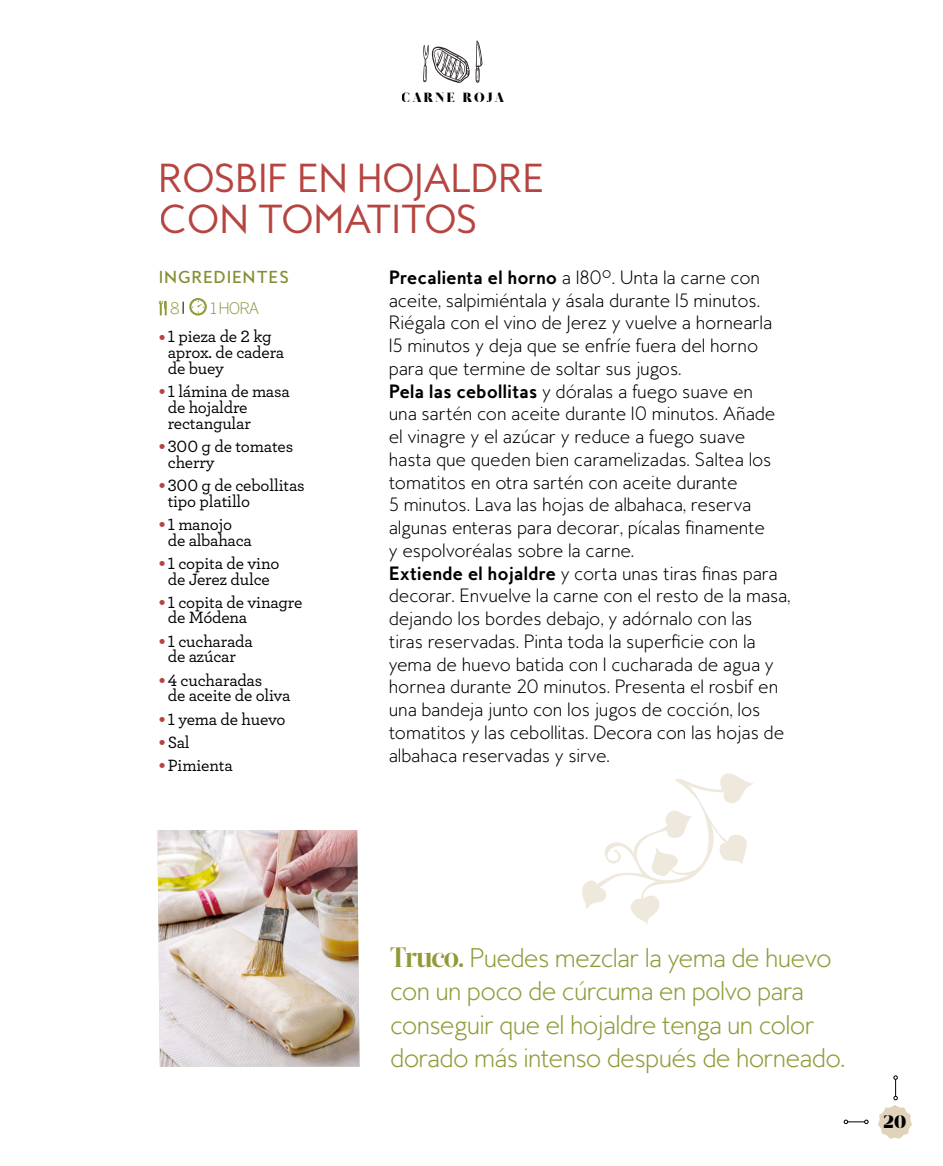
<style>
.page{position:relative;width:943px;height:1166px;background:#fff}
.page>*{position:absolute;margin:0;border:0;box-sizing:border-box;transform-origin:0 0}
.t1{font:36.75px/40.2px "MB Empire";letter-spacing:-.02em;color:#b64541}
.t2{font:300 24.5px/33.2px "MB Empire";letter-spacing:-.03em;color:#919a37}
.t3{font:300 17.5px/22.8px "MB Empire";letter-spacing:-.005em;color:#000}
.t4{font:17.5px "Breve Display Stencil";color:#000}
.t5{font:17.15px/15.8px "Archer Medium LF";letter-spacing:-.01em;color:#000}
.t6{font:500 15.75px "MB Empire";letter-spacing:.04em;color:#868e32}
.t7{font:300 15.75px "Benton Sans";color:#868e32}
.t8{font:900 13.3px "Acta Display";letter-spacing:.155em;color:#000}
.s1{font-weight:700}
.s2{font-family:"Circular Std";font-size:12.25px;color:#b64541}
.s3{font-family:"Acta Display";font-weight:700;font-size:28px}
</style>
<div class="page">
<svg style="left:159px;top:300px;width:8px;height:15px"></svg>
<svg style="left:183px;top:298px;width:24px;height:17px"></svg>
<svg style="left:582px;top:773px;width:171px;height:152px"></svg>
<img style="left:157px;top:830px;width:202px;height:237px">
<svg style="left:423px;top:41px;width:59px;height:42px"></svg>
<svg style="left:843px;top:1119px;width:25px;height:5px"></svg>
<svg style="left:878px;top:1075px;width:34px;height:64px"></svg>
<p class="t8" style="left:402px;top:89px;width:104px">CARNE ROJA</p>
<h1 class="t1" style="left:159px;top:158px;width:387px">ROSBIF EN HOJALDRE<br>CON TOMATITOS</h1>
<p class="t3" style="left:389px;top:266px;width:403px"><span class="s1">Precalienta el horno</span> a 180º. Unta la carne con aceite, salpimiéntala y ásala durante 15 minutos.<br>Riégala con el vino de Jerez y vuelve a hornearla 15 minutos y deja que se enfríe fuera del horno para que termine de soltar sus jugos.<br><span class="s1">Pela las cebollitas</span> y dóralas a fuego suave en<br>una sartén con aceite durante 10 minutos. Añade el vinagre y el azúcar y reduce a fuego suave hasta que queden bien caramelizadas. Saltea los tomatitos en otra sartén con aceite durante<br>5 minutos. Lava las hojas de albahaca, reserva algunas enteras para decorar, pícalas finamente<br>y espolvoréalas sobre la carne.<br><span class="s1">Extiende el hojaldre</span> y corta unas tiras finas para decorar. Envuelve la carne con el resto de la masa, dejando los bordes debajo, y adórnalo con las tiras reservadas. Pinta toda la superficie con la yema de huevo batida con 1 cucharada de agua y hornea durante 20 minutos. Presenta el rosbif en una bandeja junto con los jugos de cocción, los tomatitos y las cebollitas. Decora con las hojas de albahaca reservadas y sirve.</p>
<p class="t6" style="left:159px;top:266px;width:132px">INGREDIENTES</p>
<p class="t7" style="left:170px;top:299px;width:11px">8</p>
<p class="t7" style="left:210px;top:299px;width:51px">1 HORA</p>
<p class="t5" style="left:168px;top:328px;width:118px;text-indent:-9px"><span class="s2">•</span> 1 pieza de 2 kg aprox. de cadera de buey</p>
<p class="t5" style="left:168px;top:383px;width:123px;text-indent:-9px"><span class="s2">•</span> 1 lámina de masa de hojaldre rectangular</p>
<p class="t5" style="left:168px;top:438px;width:127px;text-indent:-9px"><span class="s2">•</span> 300 g de tomates cherry</p>
<p class="t5" style="left:168px;top:477px;width:138px;text-indent:-9px"><span class="s2">•</span> 300 g de cebollitas tipo platillo</p>
<p class="t5" style="left:168px;top:516px;width:86px;text-indent:-9px"><span class="s2">•</span> 1 manojo de albahaca</p>
<p class="t5" style="left:159px;top:555px;width:122px;text-align:center"><span class="s2">•</span> 1 copita de vino de Jerez dulce</p>
<p class="t5" style="left:168px;top:594px;width:136px;text-indent:-9px"><span class="s2">•</span> 1 copita de vinagre de Módena</p>
<p class="t5" style="left:159px;top:632px;width:95px;text-align:center"><span class="s2">•</span> 1 cucharada de azúcar</p>
<p class="t5" style="left:168px;top:671px;width:124px;text-indent:-9px"><span class="s2">•</span> 4 cucharadas<br>de aceite de oliva</p>
<p class="t5" style="left:159px;top:710px;width:128px"><span class="s2">•</span> 1 yema de huevo</p>
<p class="t5" style="left:159px;top:734px;width:32px"><span class="s2">•</span> Sal</p>
<p class="t5" style="left:159px;top:757px;width:75px"><span class="s2">•</span> Pimienta</p>
<h2 class="t2" style="left:390px;top:941px;width:456px"><span class="s3">Truco.</span> Puedes mezclar la yema de huevo con un poco de cúrcuma en polvo para conseguir que el hojaldre tenga un color dorado más intenso después de horneado.</h2>
<p class="t4" style="left:883px;top:1111px;width:24px">20</p>
</div>
